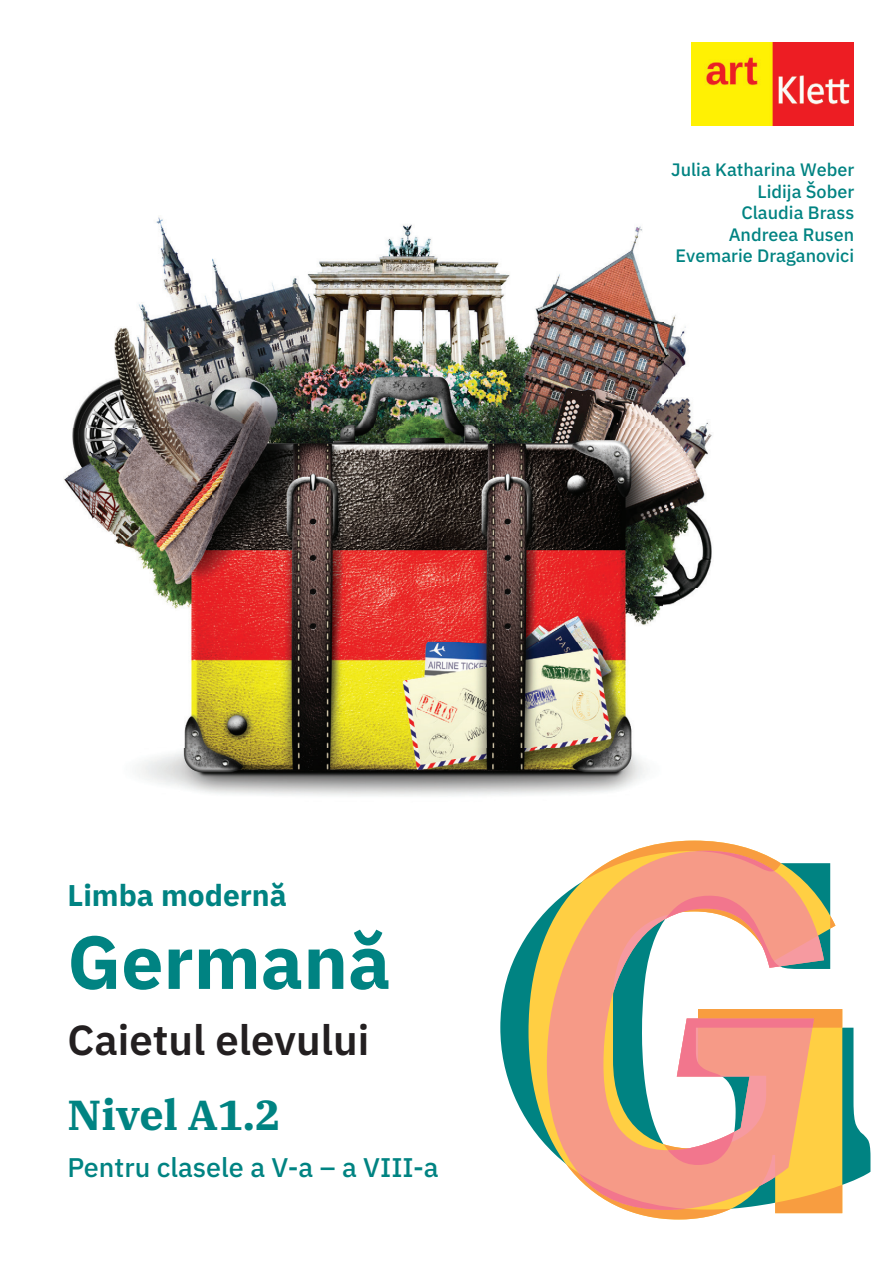
<style>
.page{position:relative;width:893px;height:1263px;background:#fff}
.page>*{position:absolute;margin:0;border:0;box-sizing:border-box;transform-origin:0 0}
.t1{font:700 75px "IBM Plex Sans";color:#008382}
.t2{font:600 42px/75px "IBM Plex Sans";color:#231f20}
.t3{font:700 30px "IBM Plex Sans";color:#008382}
.t4{font:500 27px "IBM Plex Sans";color:#008382}
.t5{font:500 18px/21.6px "IBM Plex Sans";color:#008382;text-align:right}
.s1{font-family:"IBM Plex Serif";font-weight:700;color:#008382}
</style>
<div class="page">
<img style="left:63px;top:217px;width:649px;height:579px">
<img style="left:691px;top:43px;width:162px;height:83px">
<svg style="left:500px;top:934px;width:370px;height:275px"></svg>
<svg style="left:528px;top:910px;width:19px;height:299px"></svg>
<svg style="left:626px;top:841px;width:216px;height:378px"></svg>
<svg style="left:547px;top:851px;width:277px;height:359px"></svg>
<svg style="left:814px;top:912px;width:10px;height:274px;background:#efca68"></svg>
<svg style="left:579px;top:851px;width:235px;height:359px"></svg>
<p class="t5" style="left:671px;top:157px;width:184px">Julia Katharina Weber<br>Lidija Šober<br>Claudia Brass<br>Andreea Rusen<br>Evemarie Draganovici</p>
<p class="t3" style="left:67px;top:872px;width:221px">Limba modernă</p>
<p class="t1" style="left:67px;top:903px;width:325px">Germană</p>
<p class="t2" style="left:67px;top:999px;width:304px">Caietul elevului<br><span class="s1">Nivel A1.2</span></p>
<p class="t4" style="left:67px;top:1146px;width:373px">Pentru clasele a V-a – a VIII-a</p>
</div>
